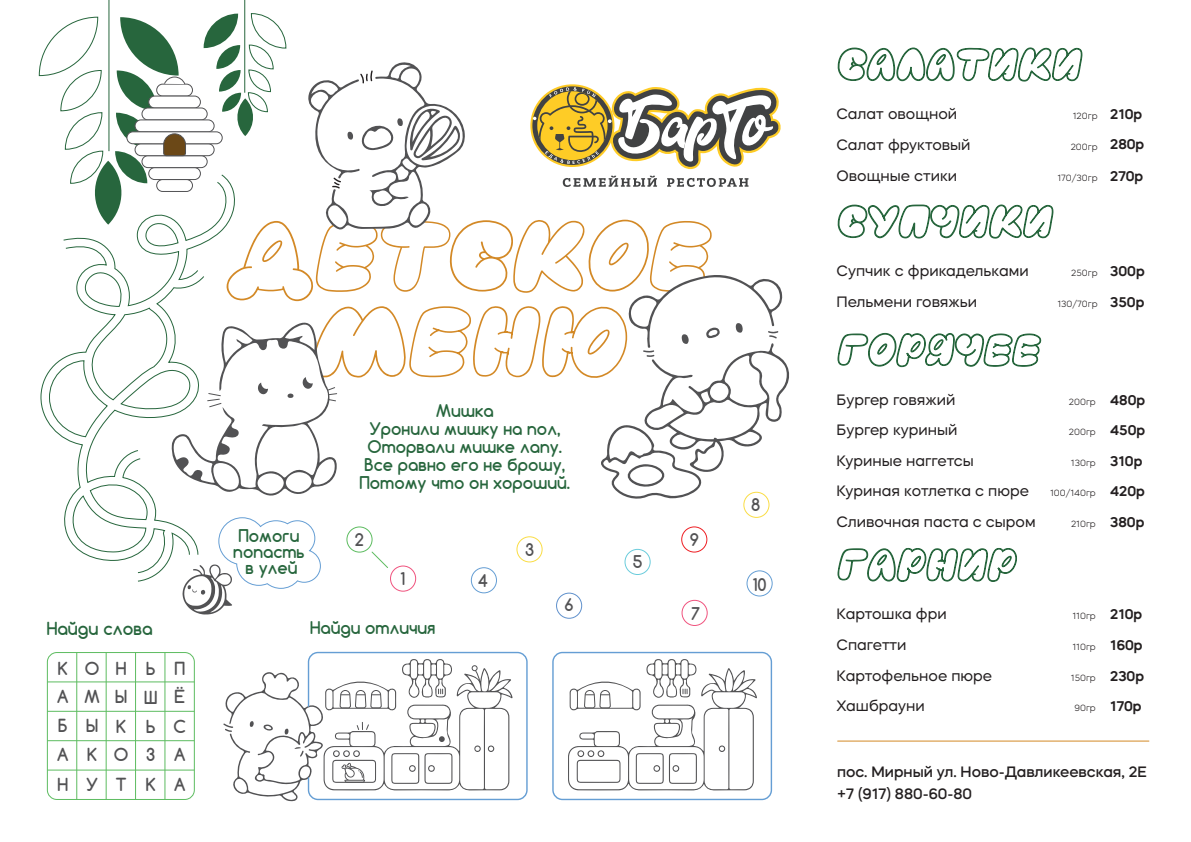
<style>
.page{position:relative;width:1191px;height:842px;background:#fff}
.page>*{position:absolute;margin:0;border:0;box-sizing:border-box;transform-origin:0 0}
.t1{font:700 17px/29px "Comfortaa";letter-spacing:1.055em;color:#525254;text-align:justify}
.t2{font:700 17px "Comfortaa";color:#27663d}
.t3{font:700 16.5px/18px "Comfortaa";color:#27663d;text-align:center}
.t4{font:700 16.5px "Comfortaa";color:#525254}
.t5{font:15px "Mazzard H";color:#231f20}
.t6{font:500 15px/22px "Mazzard H";color:#231f20}
.t7{font:300 9px "Mazzard H";color:#231f20}
.s1{font-weight:600;font-size:14px}
</style>
<div class="page">
<svg style="left:838px;top:47px;width:244px;height:35px"></svg>
<svg style="left:838px;top:204px;width:215px;height:35px"></svg>
<svg style="left:837px;top:548px;width:180px;height:34px"></svg>
<svg style="left:837px;top:333px;width:204px;height:35px"></svg>
<hr style="left:108px;top:0;width:1px;height:151px;background:#27663d">
<hr style="left:244px;top:0;width:1px;height:93px;background:#27663d">
<div style="left:47px;top:652px;width:148px;height:148px;border:1px solid #5dbc60;border-radius:10px"></div>
<div style="left:308px;top:652px;width:219px;height:148px;border:1px solid #659ed4;border-radius:10px"></div>
<div style="left:552px;top:652px;width:220px;height:148px;border:1px solid #659ed4;border-radius:10px"></div>
<hr style="left:164px;top:652px;width:1px;height:147px;background:#5dbc60">
<hr style="left:135px;top:652px;width:1px;height:147px;background:#5dbc60">
<hr style="left:106px;top:652px;width:1px;height:147px;background:#5dbc60">
<hr style="left:76px;top:652px;width:1px;height:147px;background:#5dbc60">
<hr style="left:47px;top:769px;width:147px;height:1px;background:#5dbc60">
<hr style="left:47px;top:740px;width:147px;height:1px;background:#5dbc60">
<hr style="left:47px;top:711px;width:147px;height:1px;background:#5dbc60">
<hr style="left:47px;top:681px;width:147px;height:1px;background:#5dbc60">
<hr style="left:837px;top:740px;width:312px;height:1px;background:#d38926">
<div style="left:346px;top:526px;width:26px;height:27px;border:1px solid #5dbc60;border-radius:50%"></div>
<div style="left:471px;top:567px;width:26px;height:26px;border:1px solid #659ed4;border-radius:50%"></div>
<div style="left:390px;top:565px;width:26px;height:27px;border:1px solid #f0537e;border-radius:50%"></div>
<div style="left:516px;top:536px;width:26px;height:26px;border:1px solid #fadd45;border-radius:50%"></div>
<div style="left:556px;top:593px;width:26px;height:26px;border:1px solid #6091cc;border-radius:50%"></div>
<div style="left:681px;top:600px;width:26px;height:26px;border:1px solid #f0537e;border-radius:50%"></div>
<div style="left:624px;top:549px;width:26px;height:26px;border:1px solid #6accdc;border-radius:50%"></div>
<div style="left:743px;top:492px;width:26px;height:26px;border:1px solid #fadd45;border-radius:50%"></div>
<div style="left:681px;top:526px;width:26px;height:26px;border:1px solid #ee1e23;border-radius:50%"></div>
<div style="left:746px;top:570px;width:26px;height:26px;border:1px solid #659ed4;border-radius:50%"></div>
<svg style="left:64px;top:501px;width:118px;height:81px"></svg>
<svg style="left:371px;top:551px;width:17px;height:17px"></svg>
<svg style="left:182px;top:517px;width:139px;height:97px"></svg>
<svg style="left:568px;top:659px;width:189px;height:131px"></svg>
<svg style="left:223px;top:659px;width:290px;height:142px"></svg>
<svg style="left:38px;top:13px;width:751px;height:488px"></svg>
<p class="t2" style="left:47px;top:618px;width:107px">Найди слова</p>
<p class="t1" style="left:57px;top:654px;width:130px;text-indent:89px">Ь П АМЫШЁ БЫКЬС АКОЗА НУТКА</p>
<p class="t1" style="left:58px;top:654px;width:70px">КОН</p>
<p class="t3" style="left:233px;top:528px;width:73px;line-height:15.8px">Помоги попасть в улей</p>
<p class="t3" style="left:359px;top:402px;width:212px">Мишка<br>Уронили мишку на пол,<br>Оторвали мишке лапу.<br>Все равно его не брошу,<br>Потому что он хороший.</p>
<p class="t4" style="left:355px;top:529px;width:11px">2</p>
<p class="t4" style="left:400px;top:568px;width:6px">1</p>
<p class="t4" style="left:478px;top:570px;width:12px">4</p>
<p class="t4" style="left:525px;top:539px;width:11px">3</p>
<p class="t4" style="left:564px;top:595px;width:11px">6</p>
<p class="t3" style="left:310px;top:619px;width:127px">Найди отличия</p>
<p class="t4" style="left:633px;top:551px;width:11px">5</p>
<p class="t4" style="left:690px;top:529px;width:11px">9</p>
<p class="t4" style="left:691px;top:603px;width:11px">7</p>
<p class="t4" style="left:751px;top:494px;width:11px">8</p>
<p class="t4" style="left:753px;top:574px;width:15px">10</p>
<p class="t5" style="left:836px;top:104px;width:122px">Салат овощной</p>
<p class="t7" style="left:1072px;top:110px;width:71px">120гр <span class="s1">210р</span></p>
<p class="t5" style="left:836px;top:135px;width:136px">Салат фруктовый</p>
<p class="t7" style="left:1070px;top:141px;width:75px">200гр <sup>280р</sup></p>
<p class="t5" style="left:836px;top:166px;width:122px">Овощные стики</p>
<p class="t7" style="left:1057px;top:172px;width:87px">170/30гр <span class="s1">270р</span></p>
<p class="t5" style="left:836px;top:261px;width:194px">Супчик с фрикадельками</p>
<p class="t7" style="left:1071px;top:267px;width:75px">250гр <span class="s1">300р</span></p>
<p class="t5" style="left:836px;top:292px;width:142px">Пельмени говяжьи</p>
<p class="t7" style="left:1057px;top:298px;width:89px">130/70гр <span class="s1">350р</span></p>
<p class="t5" style="left:836px;top:390px;width:120px">Бургер говяжий</p>
<p class="t7" style="left:1069px;top:396px;width:78px">200гр <span class="s1">480р</span></p>
<p class="t5" style="left:836px;top:420px;width:123px">Бургер куриный</p>
<p class="t7" style="left:1069px;top:426px;width:78px">200гр <span class="s1">450р</span></p>
<p class="t5" style="left:836px;top:451px;width:139px">Куриные наггетсы</p>
<p class="t7" style="left:1071px;top:457px;width:73px">130гр <span class="s1">310р</span></p>
<p class="t5" style="left:836px;top:482px;width:194px">Куриная котлетка с пюре</p>
<p class="t7" style="left:1050px;top:488px;width:96px">100/140гр <span class="s1">420р</span></p>
<p class="t5" style="left:836px;top:512px;width:201px">Сливочная паста с сыром</p>
<p class="t7" style="left:1071px;top:518px;width:75px">210гр <span class="s1">380р</span></p>
<p class="t5" style="left:836px;top:604px;width:112px">Картошка фри</p>
<p class="t7" style="left:1072px;top:610px;width:71px">110гр <span class="s1">210р</span></p>
<p class="t5" style="left:836px;top:635px;width:72px">Спагетти</p>
<p class="t7" style="left:1072px;top:641px;width:72px">110гр <span class="s1">160р</span></p>
<p class="t5" style="left:836px;top:666px;width:157px">Картофельное пюре</p>
<p class="t7" style="left:1070px;top:672px;width:75px">150гр <span class="s1">230р</span></p>
<p class="t5" style="left:836px;top:696px;width:90px">Хашбрауни</p>
<p class="t7" style="left:1074px;top:702px;width:68px">90гр <span class="s1">170р</span></p>
<p class="t6" style="left:837px;top:760px;width:311px">пос. Мирный ул. Ново-Давликеевская, 2Е +7 (917) 880-60-80</p>
</div>
